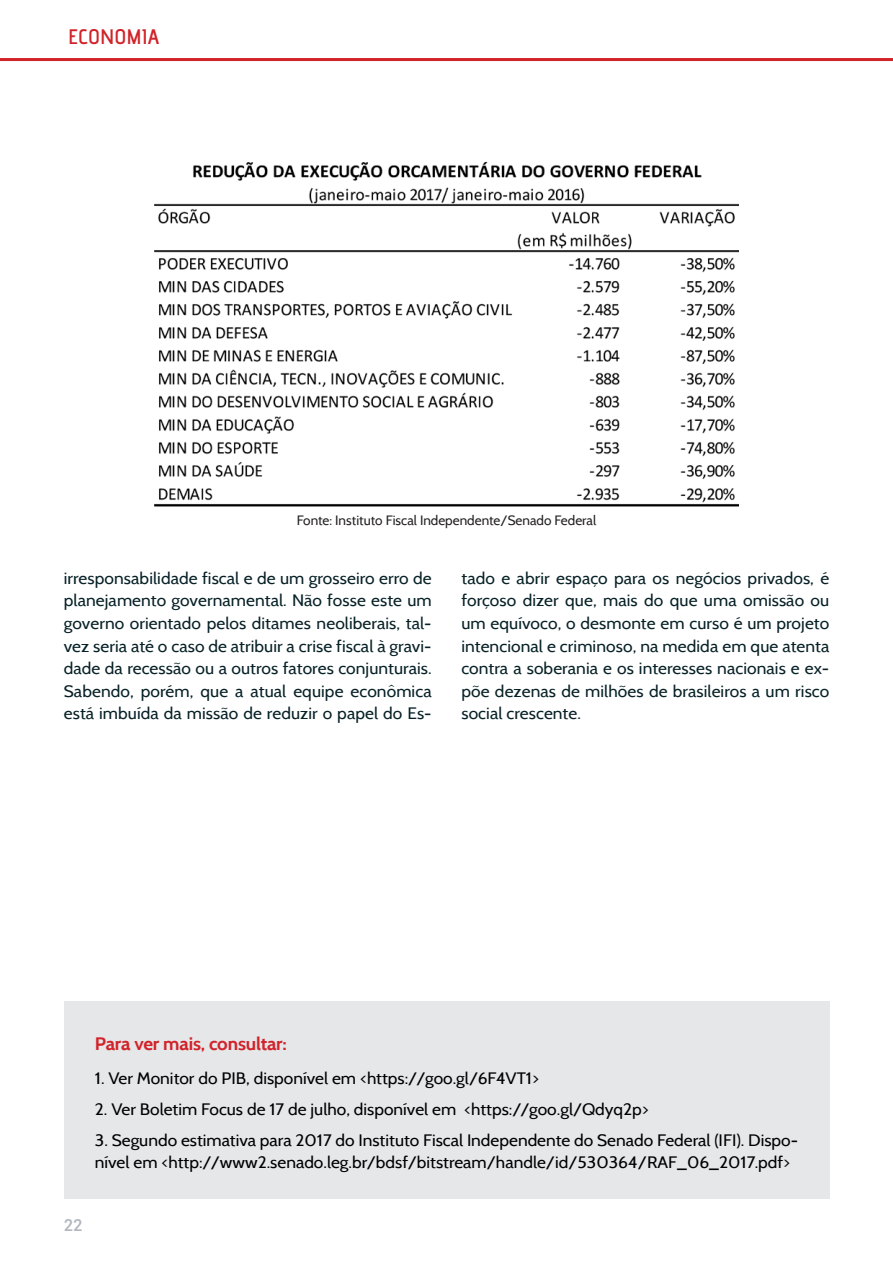
<style>
.page{position:relative;width:893px;height:1263px;background:#fff}
.page>*{position:absolute;margin:0;border:0;box-sizing:border-box;transform-origin:0 0}
.Paragraph_Style_blac{font:21px "advent Bd 2";color:#d1232a;scale:1.05 1}
.t1{font:700 18px "Cabin";letter-spacing:-.01em;color:#d1232a;scale:1.05 1}
.t2{font:16.5px/22.5px "Cabin";letter-spacing:.005em;color:#072127;text-align:justify;scale:1.05 1}
.t3{font:16.5px/22.5px "Cabin";color:#000;scale:1.05 1}
.t4{font:500 16.5px "Roboto";color:#b1b5be}
.t5{font:13.5px "Cabin";color:#231f20}
</style>
<div class="page">
<hr style="left:0;top:58px;width:893px;height:3px;background:#d1232a">
<div style="left:64px;top:1001px;width:765px;height:198px;background:#e6e7e9"></div>
<img style="left:154px;top:161px;width:584px;height:346px">
<p class="Paragraph_Style_blac" style="left:68px;top:24px;width:88px">ECONOMIA</p>
<p class="t5" style="left:297px;top:511px;width:301px">Fonte: Instituto Fiscal Independente/Senado Federal</p>
<p class="t2" style="left:64px;top:567px;width:352px">irresponsabilidade fiscal e de um grosseiro erro de planejamento governamental. Não fosse este um governo orientado pelos ditames neoliberais, tal&shy;vez seria até o caso de atribuir a crise fiscal à gravi&shy;dade da recessão ou a outros fatores conjunturais.<br>Sabendo, porém, que a atual equipe econômica está imbuída da missão de reduzir o papel do Es-</p>
<p class="t2" style="left:461px;top:567px;width:352px">tado e abrir espaço para os negócios privados, é forçoso dizer que, mais do que uma omissão ou um equívoco, o desmonte em curso é um projeto intencional e criminoso, na medida em que atenta contra a soberania e os interesses nacionais e ex&shy;põe dezenas de milhões de brasileiros a um risco social crescente.</p>
<p class="t1" style="left:95px;top:1032px;width:184px">Para ver mais, consultar:</p>
<p class="t3" style="left:95px;top:1066px;width:425px">1. Ver Monitor do PIB, disponível em &lt;https://goo.gl/6F4VT1&gt;</p>
<p class="t3" style="left:95px;top:1097px;width:529px">2. Ver Boletim Focus de 17 de julho, disponível em &lt;https://goo.gl/Qdyq2p&gt;</p>
<p class="t3" style="left:95px;top:1128px;width:671px">3. Segundo estimativa para 2017 do Instituto Fiscal Independente do Senado Federal (IFI). Dispo&shy;nível em &lt;http://www2.senado.leg.br/bdsf/bitstream/handle/id/530364/RAF_06_2017.pdf&gt;</p>
<p class="t4" style="left:64px;top:1214px;width:20px">22</p>
</div>
